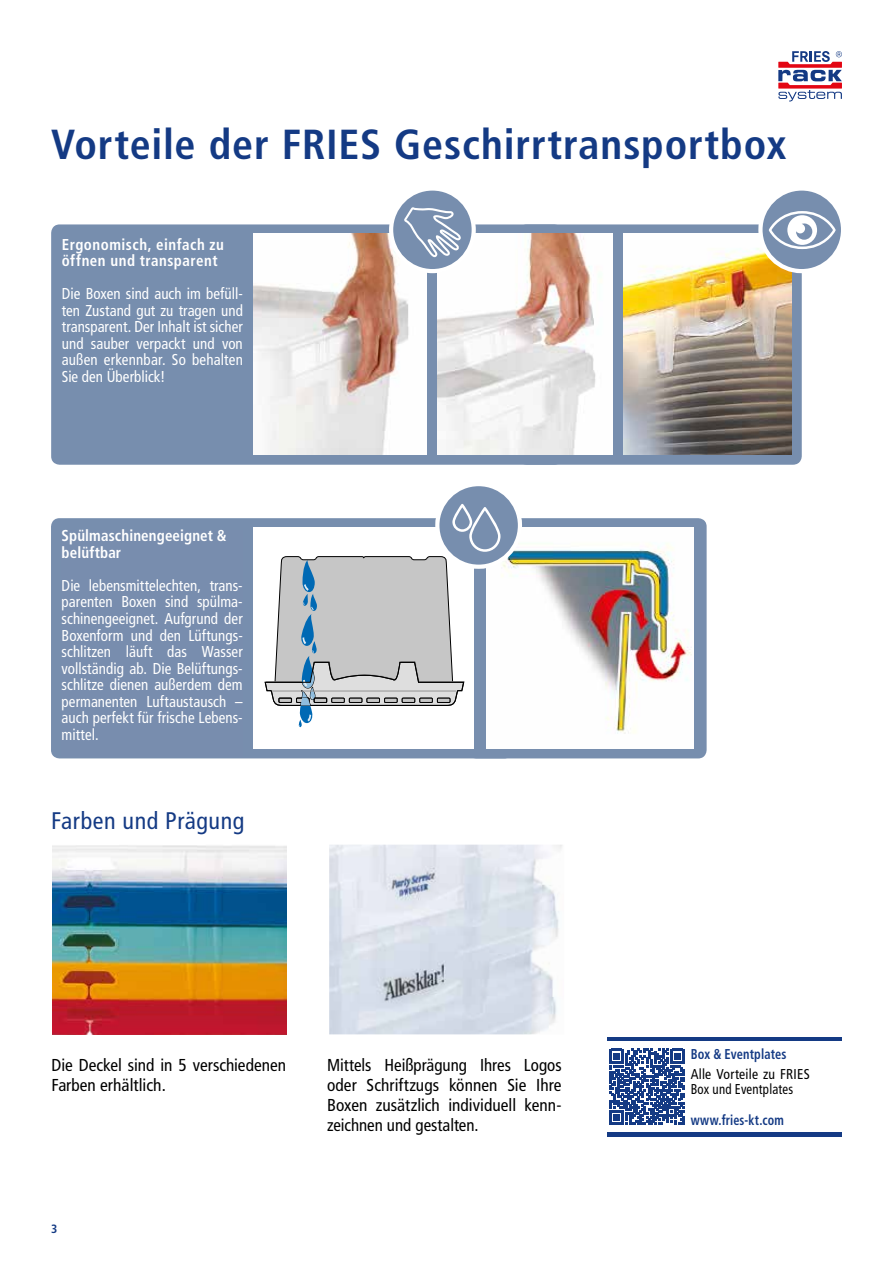
<style>
.page{position:relative;width:893px;height:1263px;background:#fff}
.page>*{position:absolute;margin:0;border:0;box-sizing:border-box;transform-origin:0 0}
.t1{font:700 condensed 42px "Frutiger LT Pro";letter-spacing:.02em;color:#143a84}
.t2{font:condensed 24px "Frutiger LT Pro";letter-spacing:.02em;color:#143a84}
.t3{font:condensed 17.25px/20.2px "Frutiger LT Pro";color:#000}
.t4{font:condensed 15.75px/16.5px "Frutiger LT Pro";letter-spacing:.005em;color:#fff;text-align:justify;scale:.95 1}
.t5{font:700 condensed 15.75px/16.5px "Frutiger LT Pro";letter-spacing:.03em;color:#fff;scale:.95 1}
.t6{font:700 condensed 15.75px/16.5px "Frutiger LT Pro";letter-spacing:.01em;color:#fff;scale:.95 1}
.t7{font:condensed 14.25px/15px "Frutiger LT Pro";letter-spacing:.015em;color:#000;scale:.96 1}
.t8{font:700 condensed 14.25px "Frutiger LT Pro";letter-spacing:.01em;color:#143a84;scale:.85 1}
.t9{font:700 condensed 14.25px "Frutiger LT Pro";letter-spacing:.01em;color:#143a84;scale:.87 1}
.t10{font:700 condensed 12px "Frutiger LT Pro";color:#143a84}
</style>
<div class="page">
<img style="left:52px;top:845px;width:234px;height:189px">
<img style="left:329px;top:845px;width:233px;height:189px">
<div style="left:607px;top:1132px;width:235px;height:5px;background:#143a84"></div>
<hr style="left:607px;top:1037px;width:235px;height:4px;background:#143a84">
<div style="left:468px;top:518px;width:239px;height:240px;background:#778eae;border-radius:9px"></div>
<div style="left:518px;top:224px;width:284px;height:241px;background:#778eae;border-radius:9px"></div>
<div style="left:51px;top:224px;width:512px;height:241px;background:#778eae;border-radius:9px"></div>
<div style="left:51px;top:518px;width:462px;height:240px;background:#778eae;border-radius:9px"></div>
<div style="left:254px;top:527px;width:220px;height:221px;background:#fff"></div>
<img style="left:254px;top:233px;width:359px;height:222px">
<img style="left:623px;top:233px;width:169px;height:222px">
<img style="left:486px;top:527px;width:208px;height:221px">
<div style="left:427px;top:230px;width:10px;height:230px;background:#778eae"></div>
<div style="left:758px;top:186px;width:87px;height:87px;border:60px solid #fff;border-radius:50%"></div>
<div style="left:763px;top:191px;width:78px;height:78px;background:#778eae;border-radius:50%"></div>
<svg style="left:769px;top:211px;width:67px;height:38px"></svg>
<div style="left:435px;top:482px;width:87px;height:87px;border:60px solid #fff;border-radius:50%"></div>
<div style="left:439px;top:486px;width:79px;height:79px;background:#778eae;border-radius:50%"></div>
<svg style="left:264px;top:504px;width:236px;height:223px"></svg>
<div style="left:389px;top:186px;width:87px;height:87px;border:8px solid #fff;border-radius:50%"></div>
<div style="left:393px;top:191px;width:79px;height:78px;background:#778eae;border-radius:50%"></div>
<svg style="left:404px;top:207px;width:57px;height:50px"></svg>
<svg style="left:778px;top:51px;width:64px;height:51px"></svg>
<svg style="left:609px;top:1049px;width:76px;height:75px"></svg>
<h1 class="t1" style="left:51px;top:120px;width:737px">Vorteile der FRIES Geschirrtransportbox</h1>
<p class="t5" style="left:62px;top:236px;width:172px">Ergonomisch, einfach zu öffnen und transparent</p>
<p class="t4" style="left:62px;top:286px;width:192px">Die Boxen sind auch im befüll&shy;ten Zustand gut zu tragen und transparent. Der Inhalt ist sicher und sauber verpackt und von außen erkennbar. So behalten Sie den Überblick!</p>
<p class="t6" style="left:62px;top:528px;width:175px">Spülmaschinengeeignet &amp; belüftbar</p>
<p class="t4" style="left:62px;top:577px;width:192px">Die lebensmittelechten, trans&shy;parenten Boxen sind spülma&shy;schinengeeignet. Aufgrund der Boxenform und den Lüftungs&shy;schlitzen läuft das Wasser vollständig ab. Die Belüftungs&shy;schlitze dienen außerdem dem permanenten Luftaustausch – auch perfekt für frische Lebens&shy;mittel.</p>
<h2 class="t2" style="left:51px;top:807px;width:195px">Farben und Prägung</h2>
<p class="t3" style="left:51px;top:1054px;width:236px">Die Deckel sind in 5 verschiedenen<br>Farben erhältlich.</p>
<p class="t3" style="left:327px;top:1054px;width:236px;text-align:justify">Mittels Heißprägung Ihres Logos oder Schriftzugs können Sie Ihre Boxen zusätzlich individuell kenn&shy;zeichnen und gestalten.</p>
<p class="t10" style="left:51px;top:1222px;width:8px">3</p>
<p class="t9" style="left:691px;top:1046px;width:112px">Box &amp; Eventplates</p>
<p class="t7" style="left:691px;top:1066px;width:126px">Alle Vorteile zu FRIES<br>Box und Eventplates</p>
<p class="t8" style="left:691px;top:1112px;width:111px">www.fries-kt.com</p>
</div>
